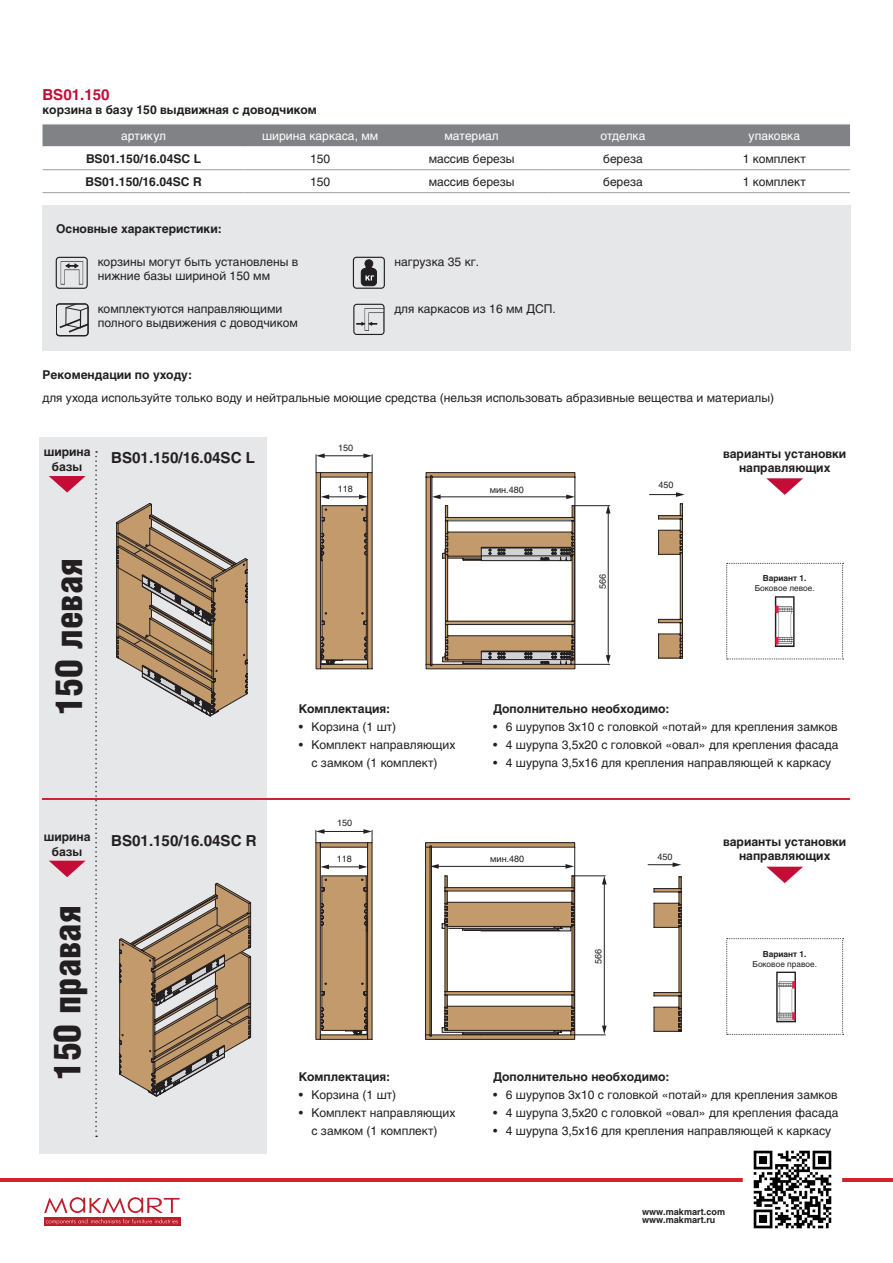
<style>
.page{position:relative;width:893px;height:1263px;background:#fff}
.page>*{position:absolute;margin:0;border:0;box-sizing:border-box;transform-origin:0 0}
.артикулы{font:900 37.5px "Helios Cond";color:#231f20}
.артикулы-2{font:700 15px "Helios";color:#231f20}
.артикулы-3{font:700 15px "Helios";color:#c40c37}
.t1{font:12px/18px "Helios";color:#231f20;text-align:center}
.артикулы-4{font:700 12px "Helios";color:#231f20}
.t2{font:12px "Helios";color:#fff}
.артикул_группы{font:9px "Helios";color:#231f20}
.t3{font:700 9px/8.6px "Helios";color:#231f20}
.t4{font:8.25px/9.9px "Helios";color:#231f20;text-align:center}
.s1{font-weight:700}
</style>
<div class="page">
<hr style="left:0;top:1178px;width:893px;height:3px;background:#d1232a">
<img style="left:746px;top:1150px;width:93px;height:79px">
<div style="left:44px;top:1217px;width:136px;height:9px;background:#be1d2c"></div>
<svg style="left:46px;top:1219px;width:132px;height:5px"></svg>
<svg style="left:44px;top:1197px;width:136px;height:16px"></svg>
<div style="left:39px;top:437px;width:227px;height:716px;background:#e6e7e9"></div>
<svg style="left:49px;top:476px;width:37px;height:16px"></svg>
<svg style="left:49px;top:861px;width:36px;height:16px"></svg>
<svg style="left:95px;top:451px;width:2px;height:686px"></svg>
<div style="left:43px;top:205px;width:808px;height:146px;background:#e6e7e9"></div>
<div style="left:43px;top:124px;width:807px;height:22px;background:#808285"></div>
<hr style="left:43px;top:169px;width:201px;height:1px;background:#a8a9ad">
<hr style="left:244px;top:169px;width:152px;height:1px;background:#a8a9ad">
<hr style="left:396px;top:169px;width:151px;height:1px;background:#a8a9ad">
<hr style="left:547px;top:169px;width:152px;height:1px;background:#a8a9ad">
<hr style="left:699px;top:169px;width:151px;height:1px;background:#a8a9ad">
<hr style="left:43px;top:192px;width:201px;height:1px;background:#a8a9ad">
<hr style="left:244px;top:192px;width:152px;height:1px;background:#a8a9ad">
<hr style="left:396px;top:192px;width:151px;height:1px;background:#a8a9ad">
<hr style="left:547px;top:192px;width:152px;height:1px;background:#a8a9ad">
<hr style="left:699px;top:192px;width:151px;height:1px;background:#a8a9ad">
<div style="left:56px;top:304px;width:33px;height:32px;border:1px solid #231f20;border-radius:3px"></div>
<svg style="left:58px;top:303px;width:30px;height:31px"></svg>
<div style="left:56px;top:257px;width:32px;height:32px;border:1px solid #231f20;border-radius:3px"></div>
<svg style="left:61px;top:261px;width:22px;height:24px"></svg>
<div style="left:353px;top:257px;width:32px;height:32px;border:1px solid #231f20;border-radius:3px"></div>
<svg style="left:361px;top:259px;width:16px;height:27px"></svg>
<div style="left:353px;top:304px;width:32px;height:31px;border:1px solid #231f20;border-radius:3px"></div>
<svg style="left:356px;top:308px;width:28px;height:23px"></svg>
<hr style="left:43px;top:799px;width:807px;height:1px;background:#d1232a">
<svg style="left:315px;top:453px;width:58px;height:216px"></svg>
<svg style="left:425px;top:472px;width:260px;height:198px"></svg>
<svg style="left:116px;top:503px;width:151px;height:213px"></svg>
<svg style="left:425px;top:842px;width:257px;height:198px"></svg>
<hr style="left:604px;top:883px;width:1px;height:144px;background:#231f20">
<svg style="left:602px;top:1026px;width:5px;height:8px"></svg>
<svg style="left:602px;top:876px;width:5px;height:8px"></svg>
<hr style="left:575px;top:1034px;width:30px;height:1px;background:#231f20">
<hr style="left:574px;top:875px;width:31px;height:1px;background:#231f20">
<hr style="left:437px;top:866px;width:130px;height:1px;background:#231f20">
<svg style="left:430px;top:864px;width:9px;height:5px"></svg>
<svg style="left:565px;top:864px;width:9px;height:5px"></svg>
<svg style="left:648px;top:862px;width:33px;height:5px"></svg>
<svg style="left:119px;top:829px;width:254px;height:267px"></svg>
<svg style="left:726px;top:938px;width:118px;height:97px"></svg>
<svg style="left:726px;top:563px;width:118px;height:96px"></svg>
<svg style="left:766px;top:867px;width:37px;height:16px"></svg>
<svg style="left:766px;top:478px;width:37px;height:17px"></svg>
<p class="артикулы-3" style="left:43px;top:86px;width:69px">BS01.150</p>
<p class="артикулы-4" style="left:43px;top:103px;width:276px">корзина в базу 150 выдвижная с доводчиком</p>
<p class="t2" style="left:121px;top:129px;width:46px">артикул</p>
<p class="t2" style="left:262px;top:129px;width:118px">ширина каркаса, мм</p>
<p class="t2" style="left:444px;top:129px;width:56px">материал</p>
<p class="t2" style="left:600px;top:129px;width:47px">отделка</p>
<p class="t2" style="left:749px;top:129px;width:53px">упаковка</p>
<p class="артикулы-4" style="left:86px;top:152px;width:116px">BS01.150/16.04SC L</p>
<p class="t1" style="left:310px;top:150px;width:22px">150</p>
<p class="t1" style="left:429px;top:150px;width:87px">массив березы</p>
<p class="t1" style="left:603px;top:150px;width:41px">береза</p>
<p class="t1" style="left:743px;top:150px;width:65px">1 комплект</p>
<p class="артикулы-4" style="left:85px;top:175px;width:118px">BS01.150/16.04SC R</p>
<p class="t1" style="left:310px;top:172px;width:22px">150</p>
<p class="t1" style="left:429px;top:172px;width:87px">массив березы</p>
<p class="t1" style="left:603px;top:172px;width:41px">береза</p>
<p class="t1" style="left:743px;top:172px;width:65px">1 комплект</p>
<p class="артикулы-4" style="left:56px;top:222px;width:167px">Основные характеристики:</p>
<p class="t1" style="left:98px;top:254px;width:202px;line-height:14.4px;text-align:left">корзины могут быть установлены в нижние базы шириной 150 мм</p>
<p class="t1" style="left:394px;top:253px;width:86px">нагрузка 35 кг.</p>
<p class="t1" style="left:98px;top:300px;width:186px">комплектуются направляющими</p>
<p class="t1" style="left:394px;top:300px;width:163px">для каркасов из 16 мм ДСП.</p>
<p class="t1" style="left:98px;top:314px;width:202px">полного выдвижения с доводчиком</p>
<p class="артикулы-4" style="left:43px;top:368px;width:151px">Рекомендации по уходу:</p>
<p class="t1" style="left:43px;top:388px;width:733px">для ухода используйте только воду и нейтральные моющие средства (нельзя использовать абразивные вещества и материалы)</p>
<p class="артикулы-4" style="left:44px;top:445px;width:48px">ширина</p>
<p class="артикулы-4" style="left:52px;top:459px;width:32px">базы</p>
<p class="артикулы-2" style="left:111px;top:449px;width:145px">BS01.150/16.04SC L</p>
<p class="артикулы" style="left:47px;top:715px;width:159px;rotate:-90deg">150 левая</p>
<p class="артикулы-4" style="left:44px;top:830px;width:48px">ширина</p>
<p class="артикулы-4" style="left:52px;top:844px;width:32px">базы</p>
<p class="артикулы" style="left:46px;top:1080px;width:176px;rotate:-90deg">150 правая</p>
<p class="артикулы-2" style="left:111px;top:831px;width:147px">BS01.150/16.04SC R</p>
<p class="артикул_группы" style="left:338px;top:443px;width:17px">150</p>
<p class="артикул_группы" style="left:338px;top:483px;width:17px">118</p>
<p class="артикул_группы" style="left:490px;top:485px;width:36px">мин.480</p>
<p class="артикул_группы" style="left:597px;top:589px;width:17px;rotate:-90deg">566</p>
<p class="артикул_группы" style="left:658px;top:480px;width:17px">450</p>
<p class="артикулы-4" style="left:723px;top:446px;width:125px">варианты установки</p>
<p class="артикулы-4" style="left:739px;top:461px;width:93px">направляющих</p>
<p class="t4" style="left:755px;top:573px;width:61px"><span class="s1">Вариант 1.<br></span>Боковое левое.</p>
<p class="артикулы-4" style="left:299px;top:702px;width:93px">Комплектация:</p>
<p class="t1" style="left:299px;top:718px;width:99px">• Корзина (1 шт)</p>
<p class="t1" style="left:299px;top:736px;width:158px">• Комплект направляющих с замком (1 комплект)</p>
<p class="артикул_группы" style="left:337px;top:817px;width:17px">150</p>
<p class="артикул_группы" style="left:337px;top:853px;width:17px">118</p>
<p class="артикулы-4" style="left:493px;top:702px;width:178px">Дополнительно необходимо:</p>
<p class="t1" style="left:493px;top:718px;width:346px">• 6 шурупов 3х10 с головкой «потай» для крепления замков</p>
<p class="t1" style="left:493px;top:736px;width:347px">• 4 шурупа 3,5х20 с головкой «овал» для крепления фасада</p>
<p class="t1" style="left:493px;top:754px;width:340px">• 4 шурупа 3,5х16 для крепления направляющей к каркасу</p>
<p class="артикул_группы" style="left:490px;top:853px;width:36px">мин.480</p>
<p class="артикул_группы" style="left:593px;top:964px;width:17px;rotate:-90deg">566</p>
<p class="артикул_группы" style="left:657px;top:852px;width:17px">450</p>
<p class="артикулы-4" style="left:723px;top:835px;width:125px">варианты установки</p>
<p class="артикулы-4" style="left:739px;top:849px;width:93px">направляющих</p>
<p class="t4" style="left:752px;top:949px;width:66px"><span class="s1">Вариант 1.<br></span>Боковое правое.</p>
<p class="артикулы-4" style="left:299px;top:1070px;width:93px">Комплектация:</p>
<p class="t1" style="left:299px;top:1085px;width:99px">• Корзина (1 шт)</p>
<p class="t1" style="left:299px;top:1103px;width:158px">• Комплект направляющих с замком (1 комплект)</p>
<p class="артикулы-4" style="left:493px;top:1070px;width:178px">Дополнительно необходимо:</p>
<p class="t1" style="left:493px;top:1085px;width:346px">• 6 шурупов 3х10 с головкой «потай» для крепления замков</p>
<p class="t1" style="left:493px;top:1103px;width:347px">• 4 шурупа 3,5х20 с головкой «овал» для крепления фасада</p>
<p class="t1" style="left:493px;top:1121px;width:340px">• 4 шурупа 3,5х16 для крепления направляющей к каркасу</p>
<p class="t3" style="left:642px;top:1207px;width:84px">www.makmart.com www.makmart.ru</p>
</div>
